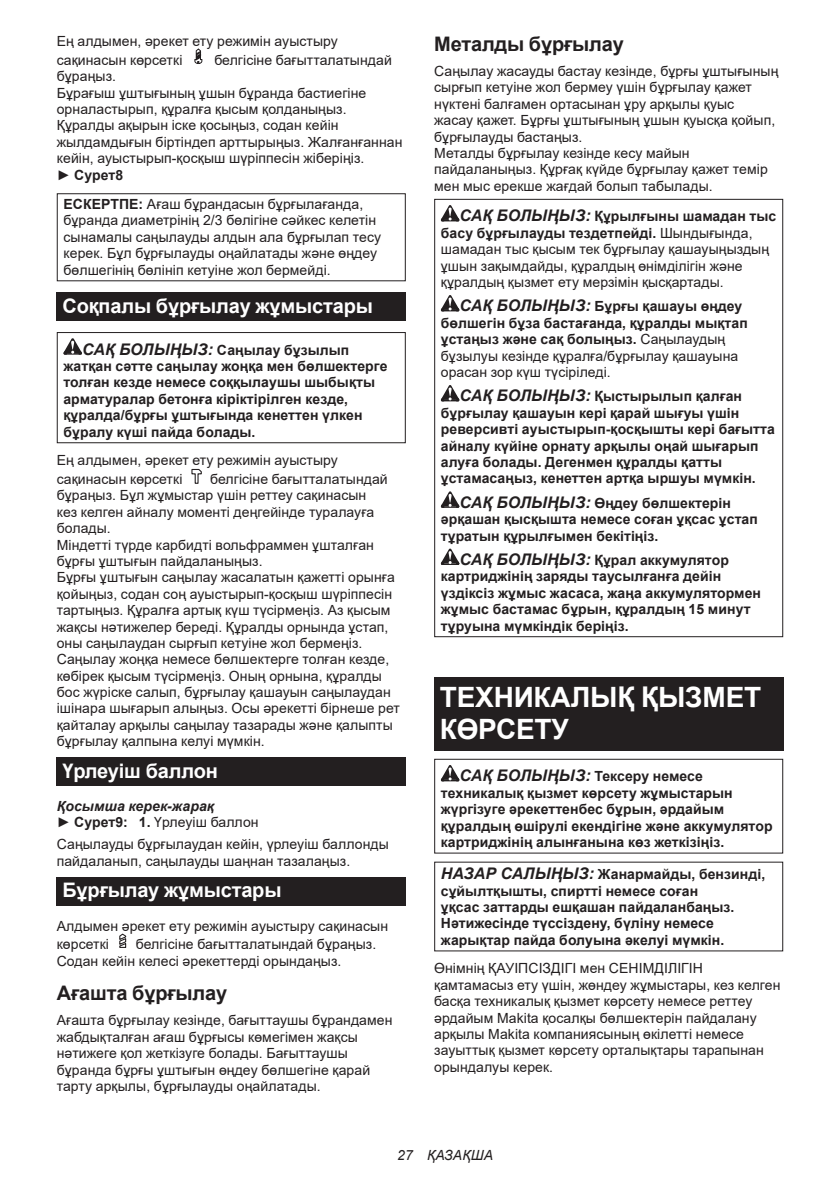
<style>
.page{position:relative;width:840px;height:1191px;background:#fff}
.page>*{position:absolute;margin:0;border:0;box-sizing:border-box;transform-origin:0 0}
.t1{font:700 28px/32.8px "Arial";letter-spacing:-.01em;color:#fff}
.t2{font:700 20px "Arial";letter-spacing:-.01em;color:#fff}
.t3{font:700 20px "Arial";letter-spacing:-.01em;color:#231f20}
.t4{font:14px/16.4px "Arial";letter-spacing:.005em;color:#231f20}
.t5{font:700 14px/16.4px "Arial";letter-spacing:.005em;color:#231f20}
.t6{font:italic 700 14px/16.4px "Arial";letter-spacing:.005em;color:#231f20}
.t7{font:italic 14px "Arial";letter-spacing:.005em;color:#231f20}
.s1{font-weight:700}
.s2{font-style:italic;font-size:16px}
.s3{font-weight:400;font-style:normal}
.s4{font-style:normal}
.s5{font-weight:700;font-style:italic;font-size:16px}
.s6{font-weight:400}
</style>
<div class="page">
<svg style="left:194px;top:48px;width:8px;height:16px"></svg>
<div style="left:57px;top:193px;width:348px;height:88px;border:1px solid #231f20"></div>
<div style="left:57px;top:293px;width:348px;height:28px;background:#231f20"></div>
<svg style="left:63px;top:338px;width:19px;height:17px"></svg>
<div style="left:57px;top:332px;width:348px;height:111px;border:1px solid #231f20"></div>
<svg style="left:191px;top:468px;width:11px;height:16px"></svg>
<div style="left:57px;top:757px;width:348px;height:29px;background:#231f20"></div>
<div style="left:57px;top:877px;width:348px;height:28px;background:#231f20"></div>
<svg style="left:119px;top:933px;width:8px;height:15px"></svg>
<svg style="left:440px;top:205px;width:19px;height:16px"></svg>
<svg style="left:440px;top:295px;width:19px;height:16px"></svg>
<svg style="left:440px;top:385px;width:19px;height:16px"></svg>
<svg style="left:440px;top:491px;width:19px;height:17px"></svg>
<svg style="left:440px;top:548px;width:19px;height:17px"></svg>
<div style="left:434px;top:199px;width:348px;height:438px;border:1px solid #231f20"></div>
<div style="left:434px;top:677px;width:348px;height:73px;background:#231f20"></div>
<svg style="left:440px;top:765px;width:19px;height:16px"></svg>
<div style="left:434px;top:758px;width:348px;height:95px;border:1px solid #231f20"></div>
<p class="t4" style="left:57px;top:32px;width:282px;line-height:18.8px">Ең алдымен, əрекет ету режимін ауыстыру сақинасын көрсеткі</p>
<p class="t4" style="left:214px;top:52px;width:179px">белгісіне бағытталатындай</p>
<p class="t4" style="left:57px;top:68px;width:347px">бұраңыз.<br>Бұрағыш ұштығының ұшын бұранда бастиегіне орналастырып, құралға қысым қолданыңыз.<br>Құралды ақырын іске қосыңыз, содан кейін жылдамдығын біртіндеп арттырыңыз. Жалғанғаннан кейін, ауыстырып-қосқыш шүріппесін жіберіңіз.<br>► <span class="s1">Сурет8</span></p>
<p class="t4" style="left:63px;top:196px;width:319px"><span class="s1">ЕСКЕРТПЕ:</span> Ағаш бұрандасын бұрғылағанда, бұранда диаметрінің 2/3 бөлігіне сәйкес келетін сынамалы саңылауды алдын ала бұрғылап тесу керек. Бұл бұрғылауды оңайлатады және өңдеу бөлшегінің бөлініп кетуіне жол бермейді.</p>
<h2 class="t2" style="left:62px;top:291px;width:312px">Соқпалы бұрғылау жұмыстары</h2>
<p class="t5" style="left:63px;top:342px;width:325px;text-indent:19px"><span class="s2">САҚ БОЛЫҢЫЗ:</span> Саңылау бұзылып жатқан сәтте саңылау жоңқа мен бөлшектерге толған кезде немесе соққылаушы шыбықты арматуралар бетонға кіріктірілген кезде, құралда/бұрғы ұштығында кенеттен үлкен бұралу күші пайда болады.</p>
<p class="t4" style="left:57px;top:451px;width:282px;line-height:18.8px">Ең алдымен, əрекет ету режимін ауыстыру сақинасын көрсеткі</p>
<p class="t4" style="left:57px;top:471px;width:344px;text-indent:153px">белгісіне бағытталатындай бұраңыз. Бұл жұмыстар үшін реттеу сақинасын<br>кез келген айналу моменті деңгейінде туралауға болады.<br>Міндетті түрде карбидті вольфраммен ұшталған бұрғы ұштығын пайдаланыңыз.<br>Бұрғы ұштығын саңылау жасалатын қажетті орынға қойыңыз, содан соң ауыстырып-қосқыш шүріппесін тартыңыз. Құралға артық күш түсірмеңіз. Аз қысым жақсы нәтижелер береді. Құралды орнында ұстап, оны саңылаудан сырғып кетуіне жол бермеңіз.<br>Саңылау жоңқа немесе бөлшектерге толған кезде, көбірек қысым түсірмеңіз. Оның орнына, құралды бос жүріске салып, бұрғылау қашауын саңылаудан ішінара шығарып алыңыз. Осы әрекетті бірнеше рет қайталау арқылы саңылау тазарады және қалыпты бұрғылау қалпына келуі мүмкін.</p>
<h2 class="t2" style="left:62px;top:756px;width:157px">Үрлеуіш баллон</h2>
<p class="t6" style="left:57px;top:798px;width:203px">Қосымша керек-жарақ<br><span class="s3">►</span> <span class="s4">Сурет9: 1.</span> <span class="s3">Үрлеуіш баллон</span></p>
<p class="t4" style="left:57px;top:836px;width:333px">Саңылауды бұрғылаудан кейін, үрлеуіш баллонды пайдаланып, саңылауды шаңнан тазалаңыз.</p>
<h2 class="t2" style="left:62px;top:876px;width:220px">Бұрғылау жұмыстары</h2>
<p class="t4" style="left:57px;top:916px;width:333px;line-height:18.8px">Алдымен əрекет ету режимін ауыстыру сақинасын көрсеткі</p>
<p class="t4" style="left:57px;top:936px;width:321px;text-indent:79px">белгісіне бағытталатындай бұраңыз.<br>Содан кейін келесі әрекеттерді орындаңыз.</p>
<h2 class="t3" style="left:57px;top:979px;width:172px">Ағашта бұрғылау</h2>
<p class="t4" style="left:57px;top:1012px;width:337px">Ағашта бұрғылау кезінде, бағыттаушы бұрандамен жабдықталған ағаш бұрғысы көмегімен жақсы нәтижеге қол жеткізуге болады. Бағыттаушы бұранда бұрғы ұштығын өңдеу бөлшегіне қарай тарту арқылы, бұрғылауды оңайлатады.</p>
<h2 class="t3" style="left:434px;top:30px;width:191px">Металды бұрғылау</h2>
<p class="t4" style="left:434px;top:63px;width:345px">Саңылау жасауды бастау кезінде, бұрғы ұштығының сырғып кетуіне жол бермеу үшін бұрғылау қажет нүктені балғамен ортасынан ұру арқылы қуыс<br>жасау қажет. Бұрғы ұштығының ұшын қуысқа қойып, бұрғылауды бастаңыз.<br>Металды бұрғылау кезінде кесу майын пайдаланыңыз. Құрғақ күйде бұрғылау қажет темір мен мыс ерекше жағдай болып табылады.</p>
<p class="t4" style="left:440px;top:208px;width:337px;text-indent:19px"><span class="s5">САҚ БОЛЫҢЫЗ:</span> <span class="s1">Құрылғыны шамадан тыс басу бұрғылауды тездетпейді.</span> Шындығында, шамадан тыс қысым тек бұрғылау қашауыңыздың ұшын зақымдайды, құралдың өнімділігін және құралдың қызмет ету мерзімін қысқартады.</p>
<p class="t5" style="left:440px;top:298px;width:308px;text-indent:19px"><span class="s2">САҚ БОЛЫҢЫЗ:</span> Бұрғы қашауы өңдеу бөлшегін бұза бастағанда, құралды мықтап ұстаңыз және сақ болыңыз. <span class="s6">Саңылаудың бұзылуы кезінде құралға/бұрғылау қашауына орасан зор күш түсіріледі.</span></p>
<p class="t5" style="left:440px;top:388px;width:335px;text-indent:19px"><span class="s2">САҚ БОЛЫҢЫЗ:</span> Қыстырылып қалған бұрғылау қашауын кері қарай шығуы үшін реверсивті ауыстырып-қосқышты кері бағытта айналу күйіне орнату арқылы оңай шығарып алуға болады. Дегенмен құралды қатты ұстамасаңыз, кенеттен артқа ыршуы мүмкін.</p>
<p class="t5" style="left:440px;top:495px;width:318px;text-indent:19px"><span class="s2">САҚ БОЛЫҢЫЗ:</span> Өңдеу бөлшектерін әрқашан қысқышта немесе соған ұқсас ұстап тұратын құрылғымен бекітіңіз.</p>
<p class="t5" style="left:440px;top:552px;width:321px;text-indent:19px"><span class="s2">САҚ БОЛЫҢЫЗ:</span> Құрал аккумулятор картриджінің заряды таусылғанға дейін үздіксіз жұмыс жасаса, жаңа аккумулятормен жұмыс бастамас бұрын, құралдың 15 минут тұруына мүмкіндік беріңіз.</p>
<h1 class="t1" style="left:439px;top:680px;width:323px">ТЕХНИКАЛЫҚ ҚЫЗМЕТ<br>КӨРСЕТУ</h1>
<p class="t5" style="left:440px;top:768px;width:333px;text-indent:19px"><span class="s2">САҚ БОЛЫҢЫЗ:</span> Тексеру немесе техникалық қызмет көрсету жұмыстарын жүргізуге әрекеттенбес бұрын, әрдайым құралдың өшірулі екендігіне және аккумулятор картриджінің алынғанына көз жеткізіңіз.</p>
<p class="t5" style="left:440px;top:866px;width:326px"><span class="s2">НАЗАР САЛЫҢЫЗ:</span> Жанармайды, бензинді, сұйылтқышты, спиртті немесе соған<br>ұқсас заттарды ешқашан пайдаланбаңыз.<br>Нәтижесінде түссіздену, бүліну немесе жарықтар пайда болуына әкелуі мүмкін.</p>
<p class="t4" style="left:434px;top:960px;width:347px">Өнімнің ҚАУІПСІЗДІГІ мен СЕНІМДІЛІГІН қамтамасыз ету үшін, жөндеу жұмыстары, кез келген басқа техникалық қызмет көрсету немесе реттеу әрдайым Makita қосалқы бөлшектерін пайдалану арқылы Makita компаниясының өкілетті немесе зауыттық қызмет көрсету орталықтары тарапынан орындалуы керек.</p>
<p class="t7" style="left:397px;top:1146px;width:97px">27 ҚАЗАҚША</p>
</div>
